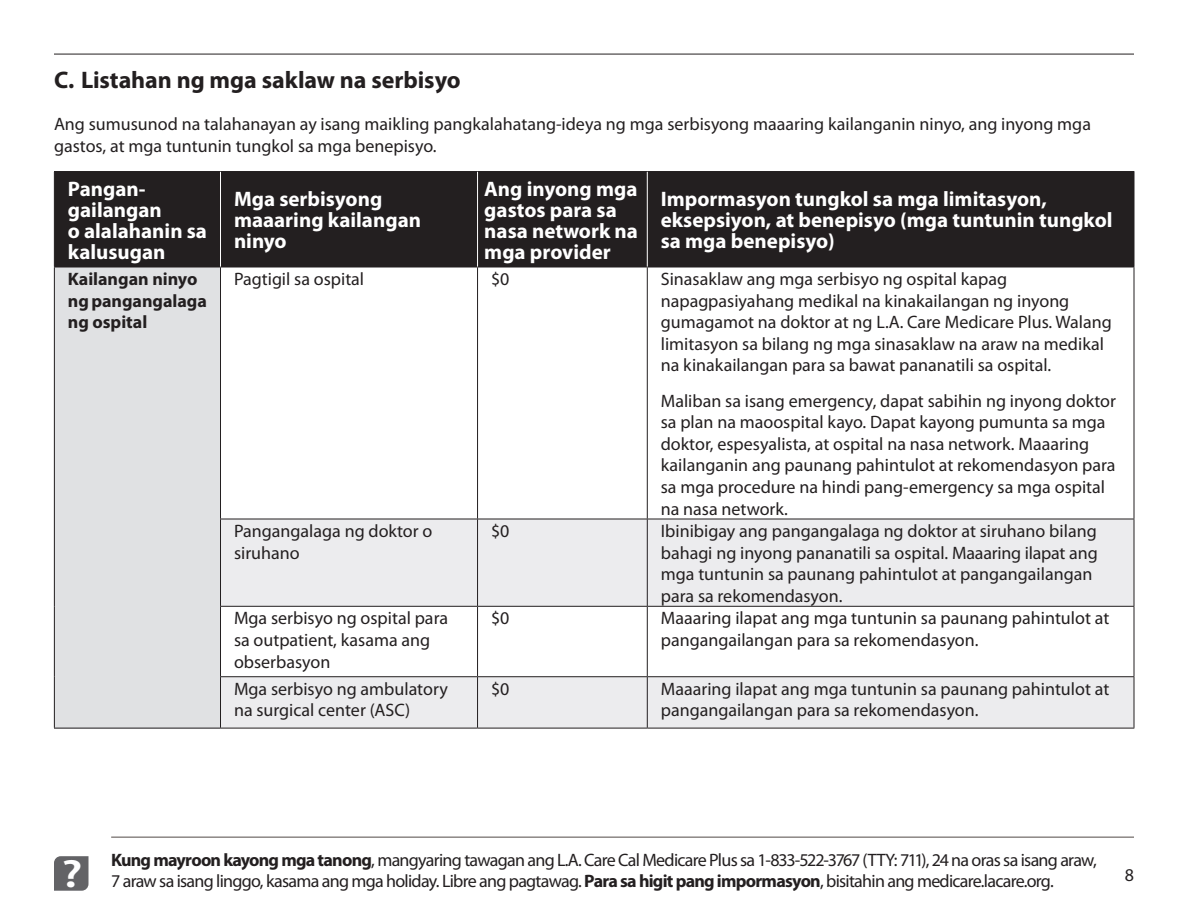
<style>
.page{position:relative;width:1188px;height:918px;background:#fff}
.page>*{position:absolute;margin:0;border:0;box-sizing:border-box;transform-origin:0 0}
.t1{font:700 24px "Myriad Pro";letter-spacing:-.005em;color:#231f20}
.t2{font:700 21px/21px "Myriad Pro";color:#fff}
.t3{font:18px/21.6px "Myriad Pro";color:#231f20}
.t4{font:18px/21px "Myriad Pro";letter-spacing:-.04em;color:#231f20}
.t5{font:700 18px/21.6px "Myriad Pro";color:#231f20}
.s1{font-weight:700}
.s2{font-weight:600;font-size:39.45px;color:#fff}
</style>
<div class="page">
<svg style="left:54px;top:856px;width:34px;height:35px"></svg>
<hr style="left:111px;top:837px;width:1023px;height:1px;background:#524a47">
<hr style="left:54px;top:54px;width:1080px;height:1px;background:#231f20">
<div style="left:55px;top:172px;width:1079px;height:95px;background:#231f20"></div>
<div style="left:54px;top:267px;width:167px;height:461px;background:#e0e1e3"></div>
<svg style="left:221px;top:520px;width:913px;height:208px;fill:#ececee"></svg>
<hr style="left:54px;top:267px;width:1px;height:252px;background:#231f20">
<hr style="left:54px;top:519px;width:1px;height:87px;background:#231f20">
<hr style="left:54px;top:606px;width:1px;height:71px;background:#231f20">
<hr style="left:54px;top:677px;width:1px;height:51px;background:#231f20">
<hr style="left:220px;top:267px;width:1px;height:252px;background:#231f20">
<hr style="left:477px;top:267px;width:1px;height:252px;background:#231f20">
<hr style="left:647px;top:267px;width:1px;height:252px;background:#231f20">
<hr style="left:1134px;top:267px;width:1px;height:252px;background:#231f20">
<hr style="left:220px;top:519px;width:258px;height:1px;background:#231f20">
<hr style="left:220px;top:519px;width:1px;height:87px;background:#231f20">
<hr style="left:478px;top:519px;width:169px;height:1px;background:#231f20">
<hr style="left:477px;top:519px;width:1px;height:87px;background:#231f20">
<hr style="left:647px;top:519px;width:487px;height:1px;background:#231f20">
<hr style="left:647px;top:519px;width:1px;height:87px;background:#231f20">
<hr style="left:1134px;top:519px;width:1px;height:87px;background:#231f20">
<hr style="left:220px;top:606px;width:258px;height:1px;background:#231f20">
<hr style="left:220px;top:607px;width:1px;height:69px;background:#231f20">
<hr style="left:478px;top:606px;width:169px;height:1px;background:#231f20">
<hr style="left:477px;top:607px;width:1px;height:69px;background:#231f20">
<hr style="left:647px;top:606px;width:487px;height:1px;background:#231f20">
<hr style="left:647px;top:607px;width:1px;height:69px;background:#231f20">
<hr style="left:1134px;top:607px;width:1px;height:69px;background:#231f20">
<hr style="left:220px;top:676px;width:258px;height:1px;background:#231f20">
<hr style="left:220px;top:677px;width:1px;height:51px;background:#231f20">
<hr style="left:478px;top:676px;width:169px;height:1px;background:#231f20">
<hr style="left:477px;top:677px;width:1px;height:51px;background:#231f20">
<hr style="left:647px;top:676px;width:487px;height:1px;background:#231f20">
<hr style="left:647px;top:677px;width:1px;height:51px;background:#231f20">
<hr style="left:1134px;top:677px;width:1px;height:51px;background:#231f20">
<hr style="left:54px;top:728px;width:167px;height:1px;background:#231f20">
<hr style="left:221px;top:728px;width:257px;height:1px;background:#231f20">
<hr style="left:478px;top:728px;width:169px;height:1px;background:#231f20">
<hr style="left:647px;top:728px;width:487px;height:1px;background:#231f20">
<hr style="left:54px;top:171px;width:167px;height:1px;background:#231f20">
<hr style="left:54px;top:172px;width:1px;height:95px;background:#231f20">
<hr style="left:221px;top:171px;width:257px;height:1px;background:#231f20">
<hr style="left:478px;top:171px;width:169px;height:1px;background:#231f20">
<hr style="left:647px;top:171px;width:487px;height:1px;background:#231f20">
<hr style="left:1134px;top:172px;width:1px;height:95px;background:#231f20">
<hr style="left:54px;top:267px;width:167px;height:1px;background:#231f20">
<hr style="left:221px;top:267px;width:257px;height:1px;background:#231f20">
<hr style="left:478px;top:267px;width:169px;height:1px;background:#231f20">
<hr style="left:647px;top:267px;width:487px;height:1px;background:#231f20">
<hr style="left:220px;top:172px;width:1px;height:95px;background:#fff">
<hr style="left:477px;top:172px;width:1px;height:95px;background:#fff">
<hr style="left:647px;top:172px;width:1px;height:95px;background:#fff">
<h2 class="t1" style="left:54px;top:64px;width:408px">C. Listahan ng mga saklaw na serbisyo</h2>
<p class="t3" style="left:54px;top:113px;width:1039px">Ang sumusunod na talahanayan ay isang maikling pangkalahatang-ideya ng mga serbisyong maaaring kailanganin ninyo, ang inyong mga gastos, at mga tuntunin tungkol sa mga benepisyo.</p>
<p class="t2" style="left:68px;top:177px;width:141px">Pangan&shy;gailangan<br>o alalahanin sa kalusugan</p>
<p class="t2" style="left:234px;top:188px;width:189px">Mga serbisyong maaaring kailangan ninyo</p>
<p class="t2" style="left:484px;top:177px;width:155px">Ang inyong mga gastos para sa nasa network na mga provider</p>
<p class="t2" style="left:661px;top:188px;width:453px">Impormasyon tungkol sa mga limitasyon, eksepsiyon, at benepisyo (mga tuntunin tungkol sa mga benepisyo)</p>
<p class="t5" style="left:68px;top:268px;width:141px">Kailangan ninyo ng pangangalaga ng ospital</p>
<p class="t3" style="left:234px;top:268px;width:132px">Pagtigil sa ospital</p>
<p class="t3" style="left:491px;top:268px;width:20px">$0</p>
<p class="t3" style="left:661px;top:268px;width:453px">Sinasaklaw ang mga serbisyo ng ospital kapag napagpasiyahang medikal na kinakailangan ng inyong gumagamot na doktor at ng L.A. Care Medicare Plus. Walang limitasyon sa bilang ng mga sinasaklaw na araw na medikal na kinakailangan para sa bawat pananatili sa ospital.</p>
<p class="t3" style="left:661px;top:389px;width:457px">Maliban sa isang emergency, dapat sabihin ng inyong doktor sa plan na maoospital kayo. Dapat kayong pumunta sa mga doktor, espesyalista, at ospital na nasa network. Maaaring kailanganin ang paunang pahintulot at rekomendasyon para sa mga procedure na hindi pang-emergency sa mga ospital na nasa network.</p>
<p class="t3" style="left:234px;top:520px;width:200px">Pangangalaga ng doktor o siruhano</p>
<p class="t3" style="left:491px;top:520px;width:20px">$0</p>
<p class="t3" style="left:661px;top:520px;width:439px">Ibinibigay ang pangangalaga ng doktor at siruhano bilang bahagi ng inyong pananatili sa ospital. Maaaring ilapat ang mga tuntunin sa paunang pahintulot at pangangailangan para sa rekomendasyon.</p>
<p class="t3" style="left:234px;top:607px;width:216px">Mga serbisyo ng ospital para sa outpatient, kasama ang obserbasyon</p>
<p class="t3" style="left:491px;top:607px;width:20px">$0</p>
<p class="t3" style="left:661px;top:607px;width:450px">Maaaring ilapat ang mga tuntunin sa paunang pahintulot at pangangailangan para sa rekomendasyon.</p>
<p class="t3" style="left:234px;top:678px;width:215px">Mga serbisyo ng ambulatory na surgical center (ASC)</p>
<p class="t3" style="left:491px;top:678px;width:20px">$0</p>
<p class="t3" style="left:661px;top:678px;width:450px">Maaaring ilapat ang mga tuntunin sa paunang pahintulot at pangangailangan para sa rekomendasyon.</p>
<p class="t4" style="left:62px;top:849px;width:1037px;text-indent:50px"><span class="s1">Kung mayroon kayong mga tanong</span>, mangyaring tawagan ang L.A. Care Cal Medicare Plus sa 1-833-522-3767 (TTY: 711), 24 na oras sa isang araw, <span class="s2">?</span> 7 araw sa isang linggo, kasama ang mga holiday. Libre ang pagtawag. <span class="s1">Para sa higit pang impormasyon</span>, bisitahin ang medicare.lacare.org.</p>
<p class="t3" style="left:1125px;top:864px;width:11px">8</p>
</div>
